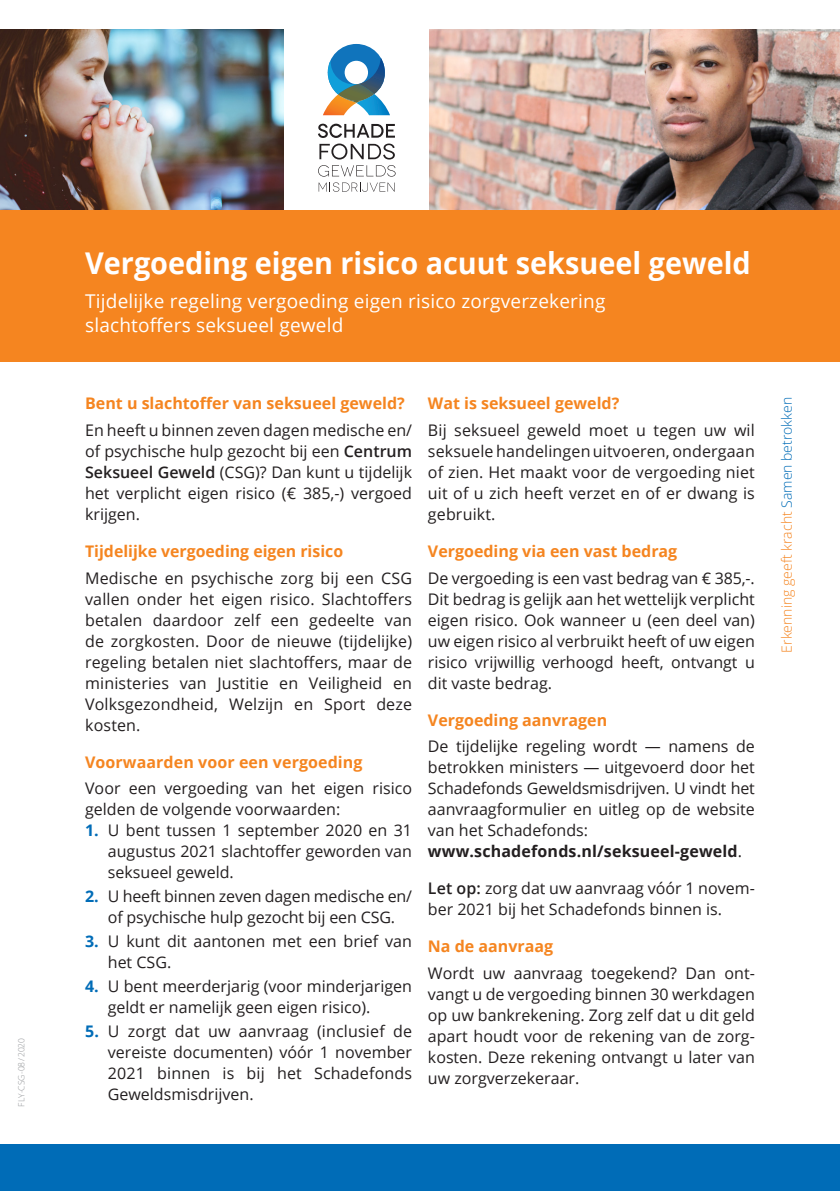
<style>
.page{position:relative;width:840px;height:1191px;background:#fff}
.page>*{position:absolute;margin:0;border:0;box-sizing:border-box;transform-origin:0 0}
.t1{font:700 30px "Open Sans";color:#fff;scale:.96 1}
.t2{font:19px/24px "Open Sans";letter-spacing:.01em;color:#fff}
.t3{font:16px/21px "Open Sans";color:#231f20;text-align:justify}
.t4{font:700 16px "Open Sans";color:#f58520}
.t5{font:700 16px "Open Sans";letter-spacing:.01em;color:#231f20}
.t6{font:300 14px "Open Sans";color:#f58520}
.t7{font:300 8.4px "Open Sans";letter-spacing:.01em;color:#939598}
.s1{font-weight:600}
.s2{font-weight:700;color:#006cb7}
.s3{font-weight:400}
.s4{color:#006cb7}
</style>
<div class="page">
<div style="left:0;top:209px;width:839px;height:153px;background:#f58520"></div>
<div style="left:0;top:1144px;width:839px;height:47px;background:#006cb7"></div>
<img style="left:429px;top:29px;width:410px;height:180px">
<img style="left:0;top:29px;width:284px;height:180px">
<svg style="left:318px;top:124px;width:77px;height:35px"></svg>
<svg style="left:318px;top:165px;width:77px;height:27px"></svg>
<svg style="left:323px;top:44px;width:67px;height:71px"></svg>
<p class="t7" style="left:16px;top:1106px;width:70px;rotate:-90deg">FLY-CSG-08/2020</p>
<p class="t1" style="left:85px;top:242px;width:694px">Vergoeding eigen risico acuut seksueel geweld</p>
<p class="t2" style="left:85px;top:288px;width:521px">Tijdelijke regeling vergoeding eigen risico zorgverzekering slachtoffers seksueel geweld</p>
<p class="t4" style="left:85px;top:392px;width:321px">Bent u slachtoffer van seksueel geweld?</p>
<p class="t3" style="left:85px;top:419px;width:328px">En heeft u binnen zeven dagen medische en/ of psychische hulp gezocht bij een <span class="s1">Centrum Seksueel Geweld</span> (CSG)? Dan kunt u tijdelijk het verplicht eigen risico (€ 385,-) vergoed krijgen.</p>
<p class="t4" style="left:85px;top:540px;width:259px">Tijdelijke vergoeding eigen risico</p>
<p class="t3" style="left:85px;top:567px;width:328px">Medische en psychische zorg bij een CSG vallen onder het eigen risico. Slachtoffers betalen daardoor zelf een gedeelte van de zorgkosten. Door de nieuwe (tijdelijke) regeling betalen niet slachtoffers, maar de ministeries van Justitie en Veiligheid en Volksgezondheid, Welzijn en Sport deze kosten.</p>
<p class="t4" style="left:85px;top:750px;width:279px">Voorwaarden voor een vergoeding</p>
<p class="t3" style="left:85px;top:777px;width:328px">Voor een vergoeding van het eigen risico gelden de volgende voorwaarden:</p>
<p class="t3" style="left:108px;top:819px;width:305px;text-indent:-23px"><span class="s2">1.</span> U bent tussen 1 september 2020 en 31 augustus 2021 slachtoffer geworden van seksueel geweld.</p>
<p class="t3" style="left:85px;top:885px;width:328px;text-align:center"><span class="s2">2.</span> U heeft binnen zeven dagen medische en/ of psychische hulp gezocht bij een CSG.</p>
<p class="t3" style="left:108px;top:930px;width:305px;text-indent:-23px"><span class="s2">3.</span> U kunt dit aantonen met een brief van het CSG.</p>
<p class="t3" style="left:108px;top:975px;width:305px;text-indent:-23px"><span class="s2">4.</span> U bent meerderjarig (voor minderjarigen geldt er namelijk geen eigen risico).</p>
<p class="t3" style="left:108px;top:1020px;width:305px;text-indent:-23px"><span class="s2">5.</span> U zorgt dat uw aanvraag (inclusief de vereiste documenten) vóór 1 november 2021 binnen is bij het Schadefonds Geweldsmisdrijven.</p>
<p class="t4" style="left:427px;top:392px;width:193px">Wat is seksueel geweld?</p>
<p class="t3" style="left:427px;top:419px;width:328px">Bij seksueel geweld moet u tegen uw wil seksuele handelingen uitvoeren, ondergaan of zien. Het maakt voor de vergoeding niet uit of u zich heeft verzet en of er dwang is gebruikt.</p>
<p class="t4" style="left:427px;top:540px;width:251px">Vergoeding via een vast bedrag</p>
<p class="t3" style="left:427px;top:567px;width:328px">De vergoeding is een vast bedrag van € 385,-.<br>Dit bedrag is gelijk aan het wettelijk verplicht eigen risico. Ook wanneer u (een deel van) uw eigen risico al verbruikt heeft of uw eigen risico vrijwillig verhoogd heeft, ontvangt u dit vaste bedrag.</p>
<p class="t4" style="left:427px;top:708px;width:181px">Vergoeding aanvragen</p>
<p class="t3" style="left:427px;top:735px;width:328px">De tijdelijke regeling wordt — namens de betrokken ministers — uitgevoerd door het Schadefonds Geweldsmisdrijven. U vindt het aanvraagformulier en uitleg op de website van het Schadefonds:</p>
<p class="t5" style="left:427px;top:840px;width:315px">www.schadefonds.nl/seksueel-geweld<span class="s3">.</span></p>
<p class="t3" style="left:427px;top:877px;width:328px"><span class="s1">Let op:</span> zorg dat uw aanvraag vóór 1 novem&shy;ber 2021 bij het Schadefonds binnen is.</p>
<p class="t4" style="left:427px;top:935px;width:127px">Na de aanvraag</p>
<p class="t3" style="left:427px;top:962px;width:328px">Wordt uw aanvraag toegekend? Dan ont&shy;vangt u de vergoeding binnen 30 werkdagen op uw bankrekening. Zorg zelf dat u dit geld apart houdt voor de rekening van de zorg&shy;kosten. Deze rekening ontvangt u later van uw zorgverzekeraar.</p>
<p class="t6" style="left:776px;top:652px;width:257px;rotate:-90deg">Erkenning geeft kracht <span class="s4">Samen betrokken</span></p>
</div>
